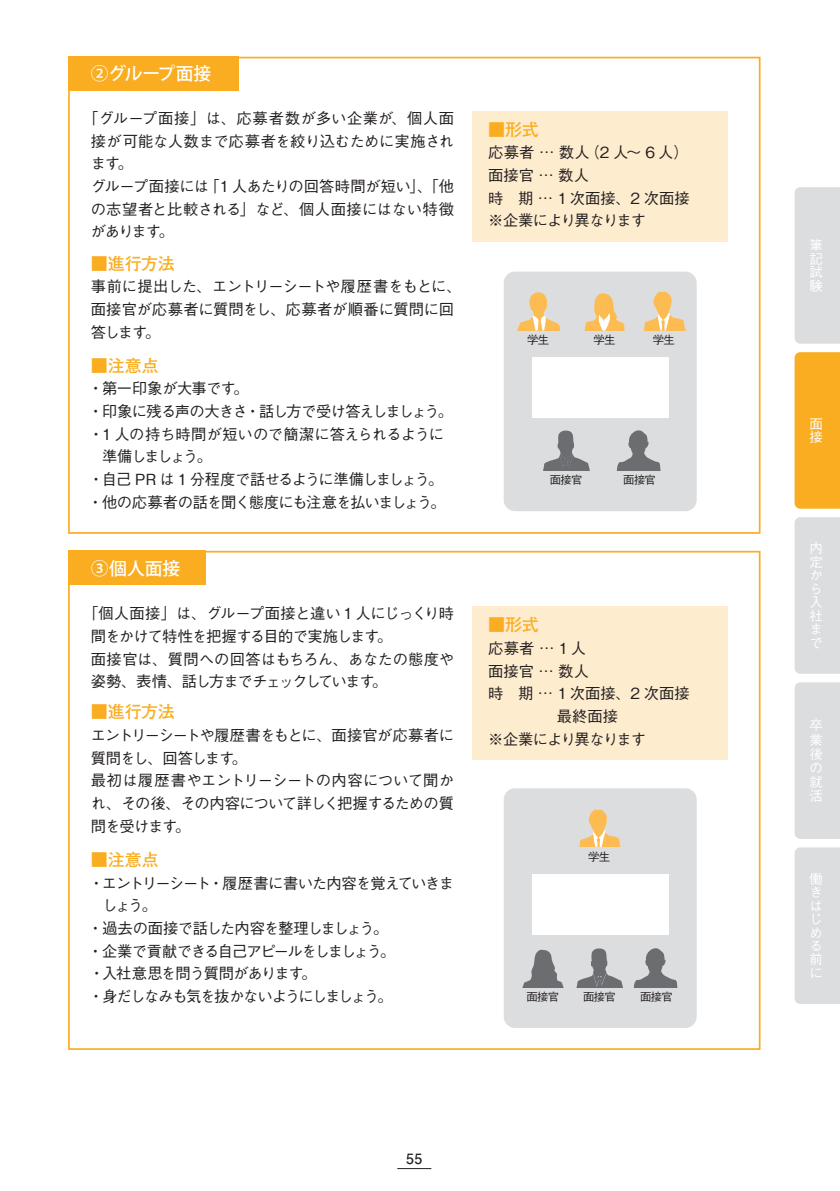
<style>
.page{position:relative;width:840px;height:1191px;background:#fff}
.page>*{position:absolute;margin:0;border:0;box-sizing:border-box;transform-origin:0 0}
.t1{font:500 17.8px "Koz Go Pro";color:#fff}
.t2{font:700 17px "Futo Go B101 Pro";letter-spacing:-.015em;color:#faad21}
.t3{font:500 15.4px/22.6px "Gothic BBB Pro";letter-spacing:-.045em;color:#231f20}
.t4{font:500 15.4px/22.6px "Gothic BBB Pro";letter-spacing:-.01em;color:#231f20}
.t5{font:500 15.4px/22.6px "Gothic BBB Pro";letter-spacing:-.02em;color:#231f20}
.t6{font:500 15.4px "Gothic BBB Pro";letter-spacing:-.07em;color:#231f20}
.t7{font:500 15.4px "Gothic BBB Pro";letter-spacing:-.065em;color:#231f20}
.t8{font:500 15.4px "Gothic BBB Pro";letter-spacing:-.075em;color:#231f20}
.t9{font:500 15.4px "Gothic BBB Pro";letter-spacing:-.09em;color:#231f20}
.t10{font:500 15.4px/22.6px "Gothic BBB Pro";color:#231f20}
.t11{font:500 15.4px "Gothic BBB Pro";letter-spacing:-.015em;color:#231f20}
.t12{font:500 15.4px "Gothic BBB Pro";letter-spacing:-.085em;color:#231f20}
.t13{font:500 15.4px "Gothic BBB Pro";letter-spacing:-.095em;color:#231f20}
.t14{font:500 15.4px "Gothic BBB Pro";letter-spacing:-.08em;color:#231f20}
.t15{font:500 15.4px "Gothic BBB Pro";letter-spacing:-.145em;color:#231f20}
.t16{font:700 14.2px "Futo Go B101 Pro";color:#231f20}
.t17{font:500 13.4px/13.4px "Gothic BBB Pro";color:#fff;text-align:justify}
.t18{font:500 11.4px "Gothic BBB Pro";letter-spacing:-.06em;color:#231f20}
</style>
<div class="page">
<hr style="left:397px;top:1168px;width:34px;height:1px;background:#231f20">
<div style="left:472px;top:111px;width:255px;height:130px;background:#feeccf"></div>
<div style="left:472px;top:606px;width:255px;height:153px;background:#feeccf"></div>
<div style="left:68px;top:57px;width:171px;height:34px;background:#faad21"></div>
<div style="left:68px;top:57px;width:692px;height:477px;border:2px solid #faad21"></div>
<div style="left:68px;top:551px;width:138px;height:34px;background:#faad21"></div>
<div style="left:68px;top:551px;width:692px;height:499px;border:2px solid #faad21"></div>
<div style="left:503px;top:271px;width:193px;height:240px;background:#dcdddf;border-radius:11px"></div>
<div style="left:532px;top:357px;width:136px;height:61px;background:#fff"></div>
<svg style="left:616px;top:430px;width:45px;height:41px"></svg>
<svg style="left:644px;top:291px;width:42px;height:39px"></svg>
<svg style="left:584px;top:293px;width:41px;height:37px"></svg>
<svg style="left:517px;top:292px;width:43px;height:38px"></svg>
<svg style="left:543px;top:430px;width:47px;height:41px"></svg>
<div style="left:503px;top:788px;width:193px;height:240px;background:#dcdddf;border-radius:11px"></div>
<div style="left:532px;top:874px;width:136px;height:60px;background:#fff"></div>
<svg style="left:579px;top:809px;width:42px;height:38px"></svg>
<svg style="left:522px;top:949px;width:42px;height:38px"></svg>
<svg style="left:576px;top:948px;width:102px;height:39px"></svg>
<div style="left:794px;top:187px;width:45px;height:157px;background:#dcdddf"></div>
<div style="left:794px;top:352px;width:45px;height:157px;background:#faad21"></div>
<div style="left:794px;top:682px;width:45px;height:157px;background:#dcdddf"></div>
<div style="left:794px;top:847px;width:45px;height:157px;background:#dcdddf"></div>
<div style="left:794px;top:517px;width:45px;height:157px;background:#dcdddf"></div>
<p class="t1" style="left:91px;top:62px;width:122px">②グループ面接</p>
<p class="t4" style="left:91px;top:105px;width:364px;text-indent:-8px">「グループ面接」は、応募者数が多い企業が、個人面接が可能な人数まで応募者を絞り込むために実施されます。<br>グループ面接には「1 人あたりの回答時間が短い」、「他の志望者と比較される」など、個人面接にはない特徴があります。</p>
<p class="t2" style="left:91px;top:249px;width:85px">■進行方法</p>
<p class="t5" style="left:91px;top:273px;width:372px">事前に提出した、エントリーシートや履歴書をもとに、面接官が応募者に質問をし、応募者が順番に質問に回答します。</p>
<p class="t2" style="left:91px;top:352px;width:70px">■注意点</p>
<p class="t3" style="left:88px;top:375px;width:162px">・第一印象が大事です。</p>
<p class="t7" style="left:88px;top:399px;width:366px">・印象に残る声の大きさ・話し方で受け答えしましょう。</p>
<p class="t11" style="left:88px;top:421px;width:357px">・1 人の持ち時間が短いので簡潔に答えられるように</p>
<p class="t15" style="left:102px;top:444px;width:111px">準備しましょう。</p>
<p class="t9" style="left:88px;top:467px;width:356px">・自己 PR は 1 分程度で話せるように準備しましょう。</p>
<p class="t6" style="left:88px;top:489px;width:359px">・他の応募者の話を聞く態度にも注意を払いましょう。</p>
<p class="t1" style="left:91px;top:556px;width:91px">③個人面接</p>
<p class="t3" style="left:91px;top:600px;width:364px;text-indent:-8px">「個人面接」は、グループ面接と違い 1 人にじっくり時間をかけて特性を把握する目的で実施します。<br>面接官は、質問への回答はもちろん、あなたの態度や姿勢、表情、話し方までチェックしています。</p>
<p class="t2" style="left:91px;top:698px;width:85px">■進行方法</p>
<p class="t3" style="left:91px;top:722px;width:364px">エントリーシートや履歴書をもとに、面接官が応募者に質問をし、回答します。<br>最初は履歴書やエントリーシートの内容について聞かれ、その後、その内容について詳しく把握するための質問を受けます。</p>
<p class="t2" style="left:91px;top:846px;width:70px">■注意点</p>
<p class="t8" style="left:89px;top:870px;width:366px">・エントリーシート・履歴書に書いた内容を覚えていきま</p>
<p class="t3" style="left:102px;top:892px;width:56px">しょう。</p>
<p class="t3" style="left:88px;top:915px;width:302px">・過去の面接で話した内容を整理しましょう。</p>
<p class="t12" style="left:88px;top:938px;width:309px">・企業で貢献できる自己アピールをしましょう。</p>
<p class="t6" style="left:89px;top:961px;width:229px">・入社意思を問う質問があります。</p>
<p class="t13" style="left:88px;top:983px;width:305px">・身だしなみも気を抜かないようにしましょう。</p>
<p class="t2" style="left:488px;top:116px;width:52px">■形式</p>
<p class="t4" style="left:488px;top:139px;width:233px">応募者 … 数人（2 人～ 6 人）<br>面接官 … 数人<br>時　期 … 1 次面接、2 次面接　　※企業により異なります</p>
<p class="t18" style="left:527px;top:331px;width:23px">学生</p>
<p class="t18" style="left:593px;top:331px;width:23px">学生</p>
<p class="t18" style="left:652px;top:331px;width:23px">学生</p>
<p class="t18" style="left:549px;top:470px;width:34px">面接官</p>
<p class="t18" style="left:623px;top:470px;width:34px">面接官</p>
<p class="t2" style="left:488px;top:611px;width:52px">■形式</p>
<p class="t10" style="left:488px;top:635px;width:203px">応募者 … 1人<br>面接官 … 数人<br>時　期 … 1 次面接、2 次面接</p>
<p class="t14" style="left:488px;top:726px;width:159px">※企業により異なります</p>
<p class="t18" style="left:588px;top:847px;width:23px">学生</p>
<p class="t18" style="left:526px;top:987px;width:34px">面接官</p>
<p class="t18" style="left:582px;top:987px;width:34px">面接官</p>
<p class="t18" style="left:640px;top:987px;width:34px">面接官</p>
<p class="t16" style="left:406px;top:1147px;width:18px">55</p>
<p class="t17" style="left:809px;top:237px;width:15px">筆記試験</p>
<p class="t17" style="left:809px;top:415px;width:14px">面接</p>
<p class="t17" style="left:809px;top:540px;width:14px;text-align:left">内定から入社まで</p>
<p class="t17" style="left:809px;top:716px;width:14px;line-height:14.2px">卒業後の就活</p>
<p class="t17" style="left:809px;top:870px;width:14px">働きはじめる前に</p>
</div>
